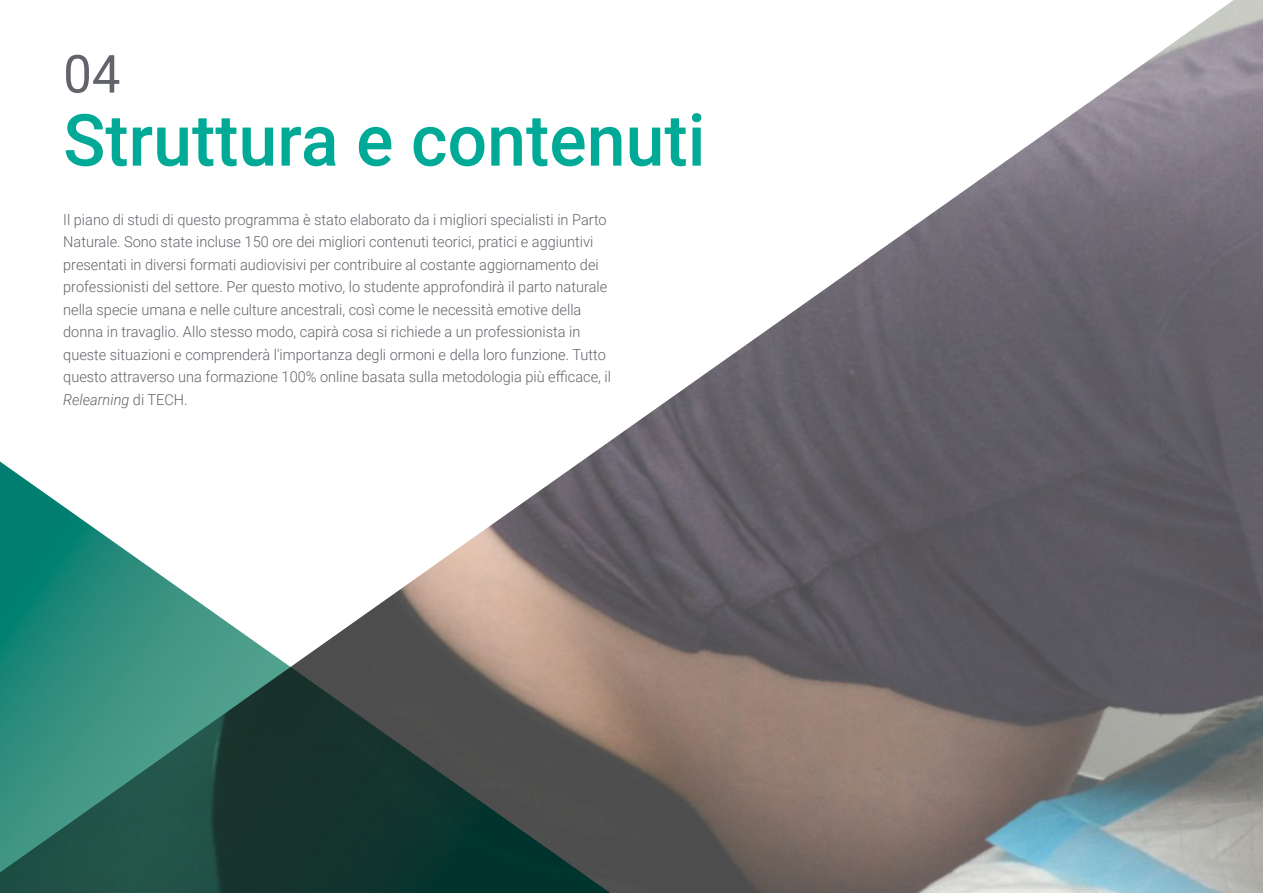
<style>
.page{position:relative;width:1263px;height:893px;background:#fff}
.page>*{position:absolute;margin:0;border:0;box-sizing:border-box;transform-origin:0 0}
.t1{font:500 72px "Roboto";color:#00aa97}
.t2{font:52.5px "Roboto";color:#61646a}
.t3{font:300 15px/22.5px "Roboto";color:#61646a}
.s1{font-style:italic}
</style>
<div class="page">
<img style="left:603px;top:0;width:660px;height:893px">
<svg style="left:0;top:446px;width:640px;height:447px"></svg>
<h2 class="t2" style="left:63px;top:37px;width:59px">04</h2>
<h1 class="t1" style="left:63px;top:90px;width:644px">Struttura e contenuti</h1>
<p class="t3" style="left:63px;top:208px;width:549px">Il piano di studi di questo programma è stato elaborato da i migliori specialisti in Parto Naturale. Sono state incluse 150 ore dei migliori contenuti teorici, pratici e aggiuntivi presentati in diversi formati audiovisivi per contribuire al costante aggiornamento dei professionisti del settore. Per questo motivo, lo studente approfondirà il parto naturale nella specie umana e nelle culture ancestrali, così come le necessità emotive della donna in travaglio. Allo stesso modo, capirà cosa si richiede a un professionista in queste situazioni e comprenderà l'importanza degli ormoni e della loro funzione. Tutto questo attraverso una formazione 100% online basata sulla metodologia più efficace, il <span class="s1">Relearning</span> di TECH.</p>
</div>
